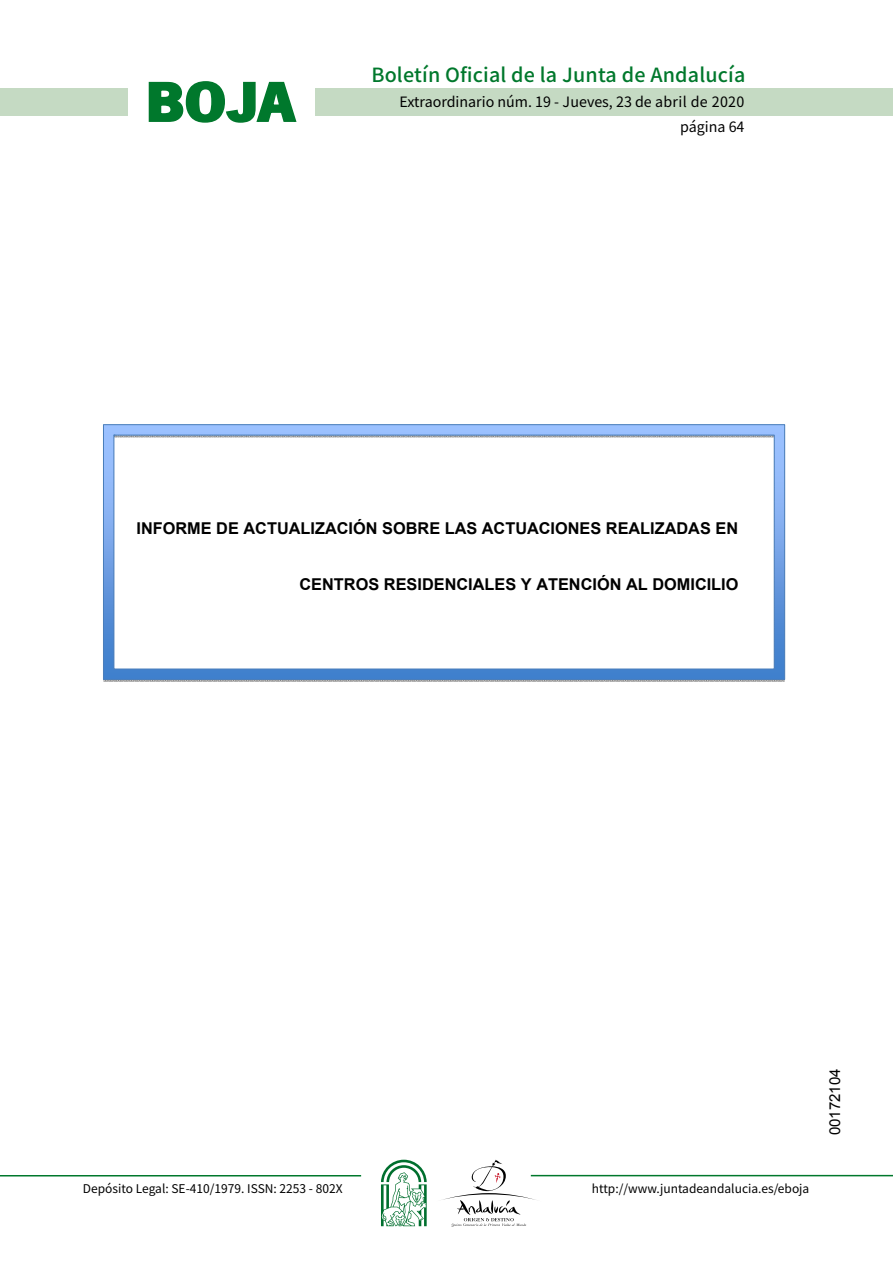
<style>
.page{position:relative;width:893px;height:1263px;background:#fff}
.page>*{position:absolute;margin:0;border:0;box-sizing:border-box;transform-origin:0 0}
.t1{font:700 57.75px "News Got T";color:#00782c;scale:1.14 1}
.t2{font:500 19.5px "Noto Sans HK";letter-spacing:.01em;color:#00782c}
.t3{font:700 16.35px "Arial";color:#000}
.t4{font:15px "Arial";color:#000}
.t5{font:14.25px/24.5px "Noto Sans HK";color:#000;text-align:right}
.t6{font:12px "Noto Sans HK";color:#000}
</style>
<div class="page">
<div style="left:315px;top:88px;width:577px;height:28px;background:#c5dac3"></div>
<div style="left:0;top:88px;width:128px;height:28px;background:#c5dac3"></div>
<hr style="left:0;top:1175px;width:361px;height:2px;background:#00782c">
<hr style="left:531px;top:1175px;width:361px;height:1px;background:#00782c">
<svg style="left:148px;top:81px;width:149px;height:42px"></svg>
<svg style="left:442px;top:1160px;width:100px;height:67px"></svg>
<svg style="left:381px;top:1160px;width:45px;height:66px"></svg>
<img style="left:105px;top:426px;width:678px;height:252px">
<div style="left:103px;top:424px;width:682px;height:256px;border:1px solid #4a7ebb"></div>
<div style="left:113px;top:435px;width:661px;height:235px;border:1px solid #4a7ebb"></div>
<h1 class="t1" style="left:145px;top:68px;width:133px">BOJA</h1>
<p class="t2" style="left:371px;top:64px;width:375px">Boletín Oficial de la Junta de Andalucía</p>
<p class="t5" style="left:399px;top:90px;width:346px">Extraordinario núm. 19 - Jueves, 23 de abril de 2020 página 64</p>
<p class="t3" style="left:136px;top:517px;width:603px">INFORME DE ACTUALIZACIÓN SOBRE LAS ACTUACIONES REALIZADAS EN</p>
<p class="t3" style="left:299px;top:573px;width:440px">CENTROS RESIDENCIALES Y ATENCIÓN AL DOMICILIO</p>
<p class="t6" style="left:83px;top:1181px;width:261px">Depósito Legal: SE-410/1979. ISSN: 2253 - 802X</p>
<p class="t6" style="left:592px;top:1181px;width:219px">http://www.juntadeandalucia.es/eboja</p>
<p class="t4" style="left:825px;top:1135px;width:68px;rotate:-90deg">00172104</p>
</div>
